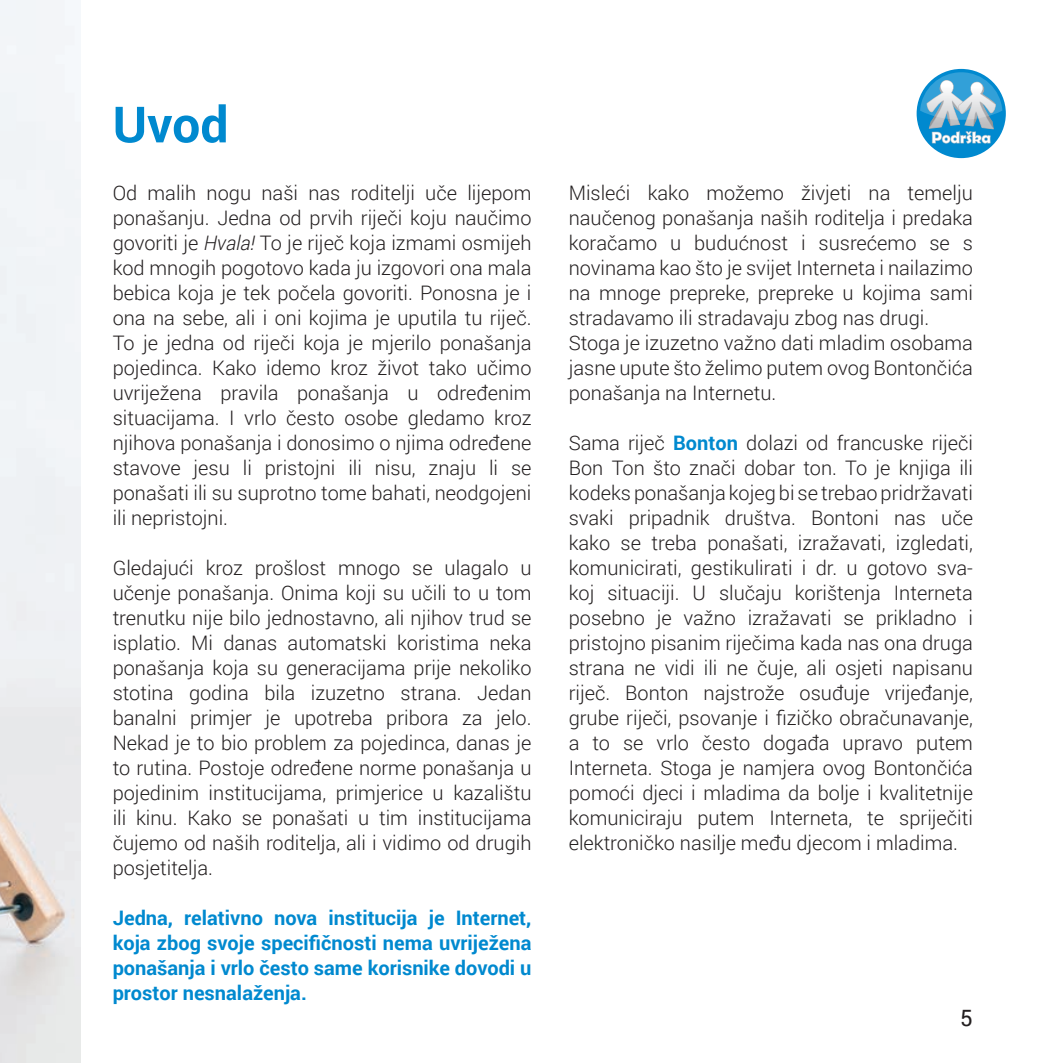
<style>
.page{position:relative;width:1063px;height:1063px;background:#fff}
.page>*{position:absolute;margin:0;border:0;box-sizing:border-box;transform-origin:0 0}
.t1{font:700 50px "Roboto";color:#0089cf}
.t2{font:22.5px "Roboto";color:#231f20}
.t3{font:300 20px/25px "Roboto";color:#231f20;text-align:justify}
.t4{font:700 20px/25px "Roboto";color:#0089cf;text-align:justify}
.s1{font-style:italic}
.s2{font-weight:700;color:#0089cf}
</style>
<div class="page">
<div style="left:917px;top:69px;width:89px;height:89px;background:#0089cf;border-radius:50%"></div>
<svg style="left:920px;top:68px;width:82px;height:77px"></svg>
<img style="left:0;top:0;width:81px;height:1063px">
<h1 class="t1" style="left:113px;top:89px;width:117px">Uvod</h1>
<p class="t3" style="left:113px;top:180px;width:420px">Od malih nogu naši nas roditelji uče lijepom ponašanju. Jedna od prvih riječi koju naučimo govoriti je <span class="s1">Hvala!</span> To je riječ koja izmami osmijeh kod mnogih pogotovo kada ju izgovori ona mala bebica koja je tek počela govoriti. Ponosna je i ona na sebe, ali i oni kojima je uputila tu riječ.<br>To je jedna od riječi koja je mjerilo ponašanja pojedinca. Kako idemo kroz život tako učimo uvriježena pravila ponašanja u određenim situacijama. I vrlo često osobe gledamo kroz njihova ponašanja i donosimo o njima određene stavove jesu li pristojni ili nisu, znaju li se ponašati ili su suprotno tome bahati, neodgojeni ili nepristojni.</p>
<p class="t3" style="left:113px;top:555px;width:420px">Gledajući kroz prošlost mnogo se ulagalo u učenje ponašanja. Onima koji su učili to u tom trenutku nije bilo jednostavno, ali njihov trud se isplatio. Mi danas automatski koristima neka ponašanja koja su generacijama prije nekoliko stotina godina bila izuzetno strana. Jedan banalni primjer je upotreba pribora za jelo.<br>Nekad je to bio problem za pojedinca, danas je to rutina. Postoje određene norme ponašanja u pojedinim institucijama, primjerice u kazalištu ili kinu. Kako se ponašati u tim institucijama čujemo od naših roditelja, ali i vidimo od drugih posjetitelja.</p>
<p class="t4" style="left:113px;top:905px;width:420px">Jedna, relativno nova institucija je Internet, koja zbog svoje specifičnosti nema uvriježena ponašanja i vrlo često same korisnike dovodi u prostor nesnalaženja.</p>
<p class="t3" style="left:569px;top:180px;width:406px;text-align:left">Misleći kako možemo živjeti na temelju naučenog ponašanja naših roditelja i predaka koračamo u budućnost i susrećemo se s novinama kao što je svijet Interneta i nailazimo na mnoge prepreke, prepreke u kojima sami stradavamo ili stradavaju zbog nas drugi.<br>Stoga je izuzetno važno dati mladim osobama jasne upute što želimo putem ovog Bontončića ponašanja na Internetu.</p>
<p class="t3" style="left:569px;top:430px;width:406px">Sama riječ <span class="s2">Bonton</span> dolazi od francuske riječi Bon Ton što znači dobar ton. To je knjiga ili kodeks ponašanja kojeg bi se trebao pridržavati svaki pripadnik društva. Bontoni nas uče kako se treba ponašati, izražavati, izgledati, komunicirati, gestikulirati i dr. u gotovo sva&shy;koj situaciji. U slučaju korištenja Interneta posebno je važno izražavati se prikladno i pristojno pisanim riječima kada nas ona druga strana ne vidi ili ne čuje, ali osjeti napisanu riječ. Bonton najstrože osuđuje vrijeđanje, grube riječi, psovanje i fizičko obračunavanje, a to se vrlo često događa upravo putem Interneta. Stoga je namjera ovog Bontončića pomoći djeci i mladima da bolje i kvalitetnije komuniciraju putem Interneta, te spriječiti elektroničko nasilje među djecom i mladima.</p>
<p class="t2" style="left:960px;top:1002px;width:14px">5</p>
</div>
